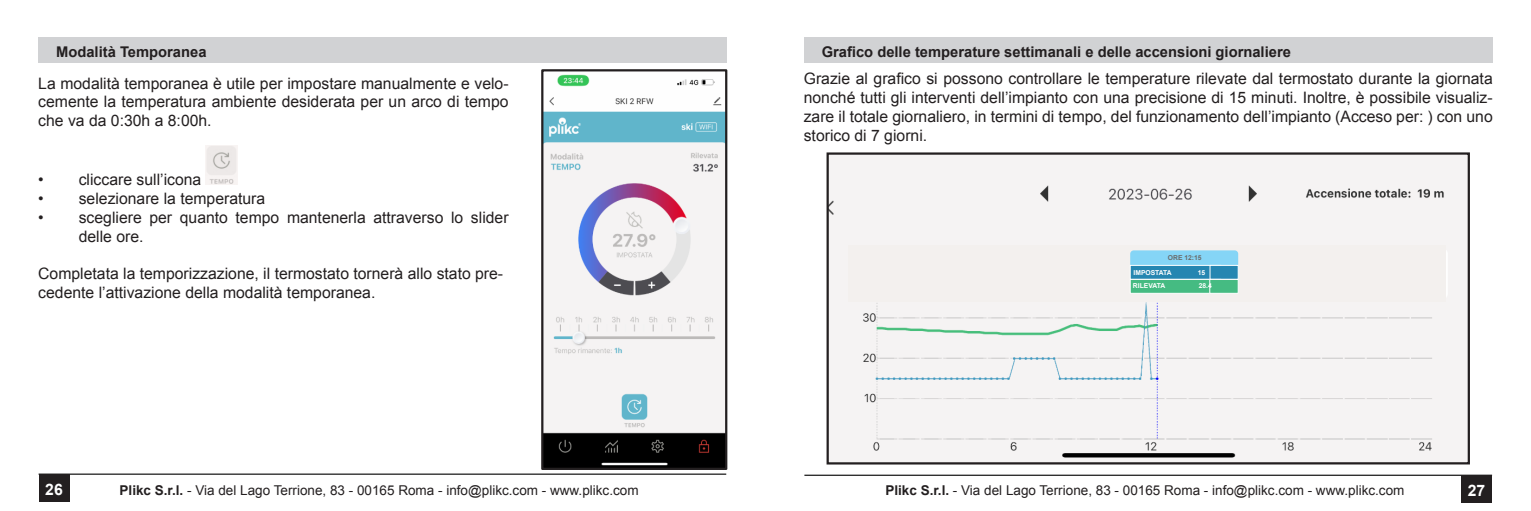
<style>
.page{position:relative;width:1531px;height:511px;background:#fff}
.page>*{position:absolute;margin:0;border:0;box-sizing:border-box;transform-origin:0 0}
.t1{font:15.75px/18.9px "Arial";color:#231f20;text-align:justify}
.t2{font:700 15.75px "Arial";color:#fff}
.t3{font:700 14.62px "Arial";color:#231f20}
.t4{font:13.5px "Arial";color:#231f20}
.t5{font:700 6.75px "Arial";color:#fff}
.t6{font:700 6.75px "Arial";color:#6a6c6d}
.s1{font-weight:700}
</style>
<div class="page">
<hr style="left:39px;top:473px;width:687px;height:1px;background:#000">
<div style="left:39px;top:474px;width:31px;height:27px;background:#231f20"></div>
<hr style="left:804px;top:474px;width:688px;height:1px;background:#000">
<div style="left:1461px;top:475px;width:31px;height:27px;background:#231f20"></div>
<div style="left:38px;top:38px;width:689px;height:25px;background:#d1d2d4"></div>
<img style="left:206px;top:145px;width:32px;height:40px">
<img style="left:544px;top:74px;width:180px;height:392px">
<div style="left:541px;top:69px;width:186px;height:400px;border:2px solid #231f20"></div>
<img style="left:547px;top:148px;width:41px;height:14px">
<div style="left:829px;top:155px;width:638px;height:306px;background:#f5f3f3"></div>
<div style="left:826px;top:152px;width:644px;height:312px;border:2px solid #231f20"></div>
<div style="left:804px;top:38px;width:688px;height:25px;background:#d1d2d4"></div>
<div style="left:848px;top:245px;width:597px;height:56px;background:#f3f0ee"></div>
<div style="left:1130px;top:250px;width:108px;height:17px;background:#85d5f6;border-radius:3px"></div>
<div style="left:1130px;top:265px;width:91px;height:14px;background:#2586b1;border:1px solid #fff"></div>
<div style="left:1210px;top:265px;width:28px;height:14px;background:#2586b1;border:1px solid #fff"></div>
<div style="left:1130px;top:279px;width:91px;height:14px;background:#45bb82;border:1px solid #fff"></div>
<div style="left:1209px;top:279px;width:29px;height:14px;background:#45bb82;border:1px solid #fff"></div>
<p class="t3" style="left:56px;top:46px;width:152px">Modalità Temporanea</p>
<p class="t1" style="left:38px;top:75px;width:472px">La modalità temporanea è utile per impostare manualmente e velo&shy;cemente la temperatura ambiente desiderata per un arco di tempo che va da 0:30h a 8:00h.</p>
<p class="t1" style="left:38px;top:171px;width:165px">• cliccare sull’icona</p>
<p class="t1" style="left:38px;top:190px;width:228px">• selezionare la temperatura</p>
<p class="t1" style="left:79px;top:209px;width:431px;text-indent:-40px">• scegliere per quanto tempo mantenerla attraverso lo slider delle ore.</p>
<p class="t1" style="left:38px;top:266px;width:466px">Completata la temporizzazione, il termostato tornerà allo stato pre&shy;cedente l’attivazione della modalità temporanea.</p>
<p class="t3" style="left:822px;top:46px;width:471px">Grafico delle temperature settimanali e delle accensioni giornaliere</p>
<p class="t1" style="left:804px;top:70px;width:690px">Grazie al grafico si possono controllare le temperature rilevate dal termostato durante la giornata nonché tutti gli interventi dell’impianto con una precisione di 15 minuti. Inoltre, è possibile visualiz&shy;zare il totale giornaliero, in termini di tempo, del funzionamento dell’impianto (Acceso per: ) con uno storico di 7 giorni.</p>
<p class="t6" style="left:1168px;top:254px;width:35px">ORE 12:15</p>
<p class="t5" style="left:1133px;top:269px;width:40px">IMPOSTATA</p>
<p class="t5" style="left:1198px;top:269px;width:9px">15</p>
<p class="t5" style="left:1133px;top:282px;width:34px">RILEVATA</p>
<p class="t5" style="left:1199px;top:282px;width:15px">28.4</p>
<p class="t2" style="left:45px;top:483px;width:19px">26</p>
<p class="t4" style="left:120px;top:484px;width:520px"><span class="s1">Plikc S.r.l.</span> - Via del Lago Terrione, 83 - 00165 Roma - info@plikc.com - www.plikc.com</p>
<p class="t4" style="left:885px;top:484px;width:520px"><span class="s1">Plikc S.r.l.</span> - Via del Lago Terrione, 83 - 00165 Roma - info@plikc.com - www.plikc.com</p>
<p class="t2" style="left:1468px;top:484px;width:19px">27</p>
</div>
